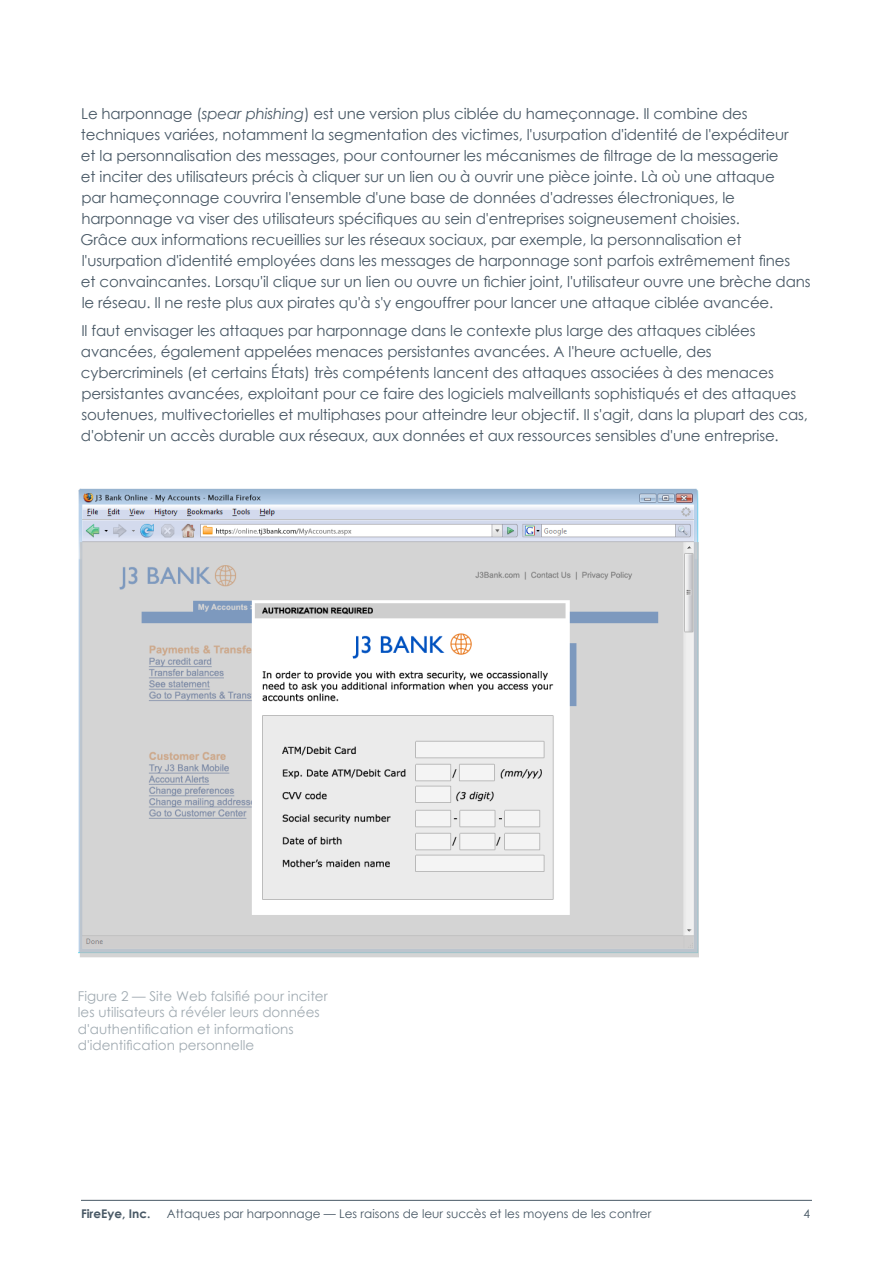
<style>
.page{position:relative;width:893px;height:1263px;background:#fff}
.page>*{position:absolute;margin:0;border:0;box-sizing:border-box;transform-origin:0 0}
.t1{font:15px/21px "Century Gothic";letter-spacing:-.01em;color:#485865}
.t2{font:13.5px/16.2px "Century Gothic";color:#a1abb2}
.t3{font:12px "Century Gothic";color:#485865}
.t4{font:700 12px "Century Gothic";color:#485865}
.s1{font-style:italic}
</style>
<div class="page">
<hr style="left:81px;top:1200px;width:731px;height:1px;background:#485865">
<img style="left:78px;top:489px;width:620px;height:469px">
<p class="t1" style="left:81px;top:103px;width:731px">Le harponnage (<span class="s1">spear phishing</span>) est une version plus ciblée du hameçonnage. Il combine des techniques variées, notamment la segmentation des victimes, l'usurpation d'identité de l'expéditeur<br>et la personnalisation des messages, pour contourner les mécanismes de filtrage de la messagerie<br>et inciter des utilisateurs précis à cliquer sur un lien ou à ouvrir une pièce jointe. Là où une attaque<br>par hameçonnage couvrira l'ensemble d'une base de données d'adresses électroniques, le harponnage va viser des utilisateurs spécifiques au sein d'entreprises soigneusement choisies.<br>Grâce aux informations recueillies sur les réseaux sociaux, par exemple, la personnalisation et l'usurpation d'identité employées dans les messages de harponnage sont parfois extrêmement fines<br>et convaincantes. Lorsqu'il clique sur un lien ou ouvre un fichier joint, l'utilisateur ouvre une brèche dans le réseau. Il ne reste plus aux pirates qu'à s'y engouffrer pour lancer une attaque ciblée avancée.</p>
<p class="t1" style="left:81px;top:320px;width:729px">Il faut envisager les attaques par harponnage dans le contexte plus large des attaques ciblées avancées, également appelées menaces persistantes avancées. A l'heure actuelle, des cybercriminels (et certains États) très compétents lancent des attaques associées à des menaces persistantes avancées, exploitant pour ce faire des logiciels malveillants sophistiqués et des attaques soutenues, multivectorielles et multiphases pour atteindre leur objectif. Il s'agit, dans la plupart des cas, d'obtenir un accès durable aux réseaux, aux données et aux ressources sensibles d'une entreprise.</p>
<p class="t2" style="left:78px;top:988px;width:251px">Figure 2 — Site Web falsifié pour inciter les utilisateurs à révéler leurs données d'authentification et informations d'identification personnelle</p>
<p class="t4" style="left:81px;top:1204px;width:71px">FireEye, Inc.</p>
<p class="t3" style="left:167px;top:1205px;width:486px">Attaques par harponnage — Les raisons de leur succès et les moyens de les contrer</p>
<p class="t3" style="left:803px;top:1205px;width:8px">4</p>
</div>
